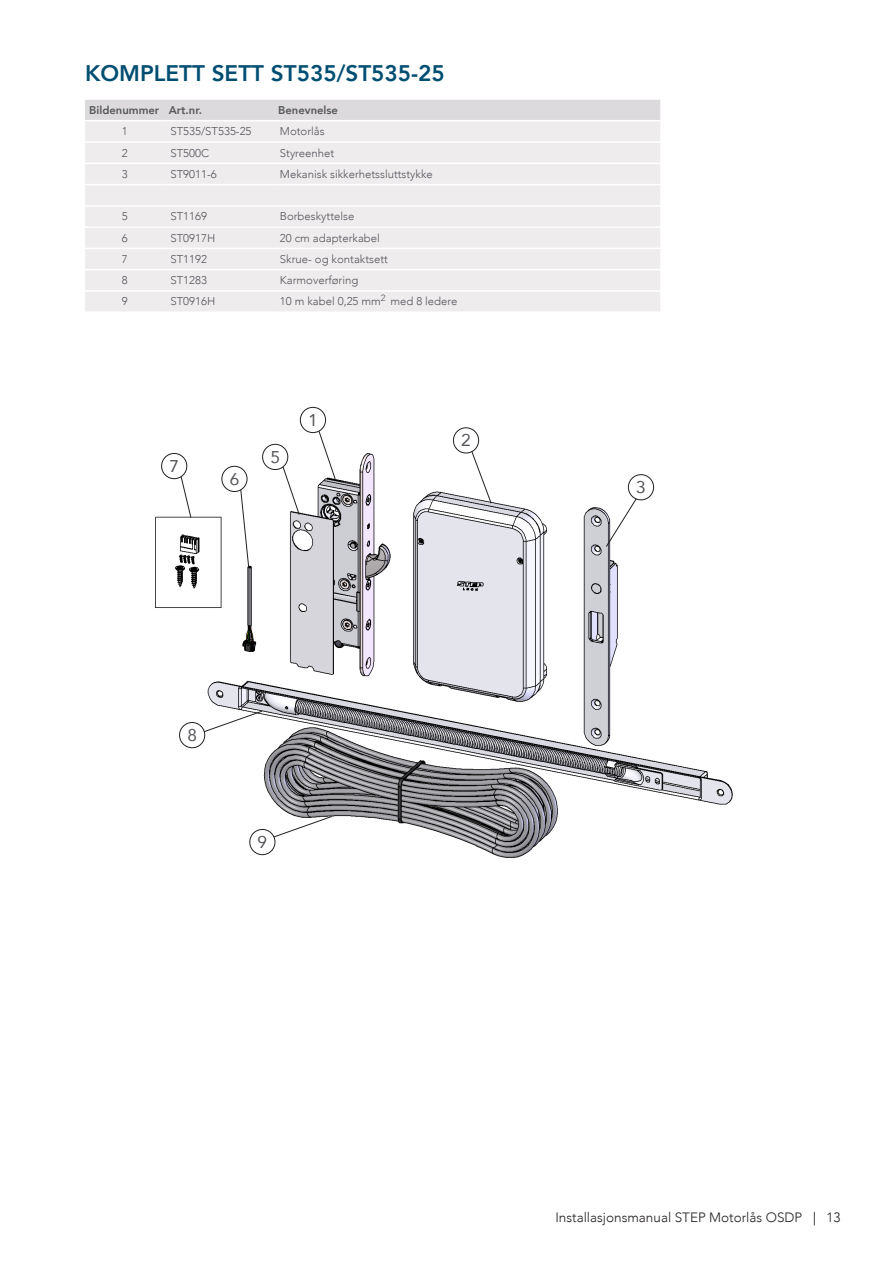
<style>
.page{position:relative;width:893px;height:1263px;background:#fff}
.page>*{position:absolute;margin:0;border:0;box-sizing:border-box;transform-origin:0 0}
.t1{font:800 22.5px "Avenir LT Com";color:#004e71}
.Tabell_bröd{font:16.95px "Avenir LT Com";color:#54555a}
.t2{font:300 13.5px "Avenir LT Com";color:#231f20}
.Tabell_bröd-2{font:300 11.25px "Avenir LT Com";color:#54555a}
.Tabell_rubrik{font:800 11.25px "Avenir LT Com";color:#57585a}
.s1{font-family:"Minion Pro";font-weight:400}
</style>
<div class="page">
<div style="left:85px;top:100px;width:575px;height:20px;background:#dcdadc"></div>
<div style="left:85px;top:121px;width:575px;height:190px;background:#efecee"></div>
<hr style="left:85px;top:141px;width:79px;height:2px;background:#fff">
<hr style="left:164px;top:141px;width:110px;height:2px;background:#fff">
<hr style="left:274px;top:141px;width:386px;height:2px;background:#fff">
<hr style="left:85px;top:163px;width:79px;height:1px;background:#fff">
<hr style="left:164px;top:163px;width:110px;height:1px;background:#fff">
<hr style="left:274px;top:163px;width:386px;height:1px;background:#fff">
<hr style="left:85px;top:184px;width:79px;height:1px;background:#fff">
<hr style="left:164px;top:184px;width:110px;height:1px;background:#fff">
<hr style="left:274px;top:184px;width:386px;height:1px;background:#fff">
<hr style="left:85px;top:205px;width:79px;height:2px;background:#fff">
<hr style="left:164px;top:205px;width:110px;height:2px;background:#fff">
<hr style="left:274px;top:205px;width:386px;height:2px;background:#fff">
<hr style="left:85px;top:226px;width:79px;height:2px;background:#fff">
<hr style="left:164px;top:226px;width:110px;height:2px;background:#fff">
<hr style="left:274px;top:226px;width:386px;height:2px;background:#fff">
<hr style="left:85px;top:248px;width:79px;height:1px;background:#fff">
<hr style="left:164px;top:248px;width:110px;height:1px;background:#fff">
<hr style="left:274px;top:248px;width:386px;height:1px;background:#fff">
<hr style="left:85px;top:269px;width:79px;height:1px;background:#fff">
<hr style="left:164px;top:269px;width:110px;height:1px;background:#fff">
<hr style="left:274px;top:269px;width:386px;height:1px;background:#fff">
<hr style="left:85px;top:290px;width:79px;height:2px;background:#fff">
<hr style="left:164px;top:290px;width:110px;height:2px;background:#fff">
<hr style="left:274px;top:290px;width:386px;height:2px;background:#fff">
<img style="left:155px;top:407px;width:578px;height:451px">
<div style="left:222px;top:466px;width:25px;height:26px;border:1px solid #231f20;border-radius:50%"></div>
<div style="left:300px;top:407px;width:26px;height:26px;border:1px solid #231f20;border-radius:50%"></div>
<div style="left:161px;top:453px;width:26px;height:26px;border:1px solid #231f20;border-radius:50%"></div>
<div style="left:453px;top:428px;width:26px;height:25px;border:1px solid #231f20;border-radius:50%"></div>
<div style="left:628px;top:474px;width:26px;height:26px;border:1px solid #231f20;border-radius:50%"></div>
<div style="left:179px;top:722px;width:26px;height:26px;border:1px solid #231f20;border-radius:50%"></div>
<div style="left:250px;top:829px;width:25px;height:26px;border:1px solid #231f20;border-radius:50%"></div>
<div style="left:262px;top:444px;width:26px;height:26px;border:1px solid #231f20;border-radius:50%"></div>
<svg style="left:318px;top:431px;width:18px;height:48px"></svg>
<svg style="left:282px;top:466px;width:18px;height:49px"></svg>
<svg style="left:181px;top:476px;width:10px;height:42px"></svg>
<svg style="left:240px;top:489px;width:9px;height:79px"></svg>
<svg style="left:471px;top:451px;width:21px;height:53px"></svg>
<svg style="left:606px;top:498px;width:31px;height:49px"></svg>
<svg style="left:203px;top:711px;width:60px;height:21px"></svg>
<svg style="left:273px;top:816px;width:59px;height:21px"></svg>
<p class="t1" style="left:85px;top:60px;width:361px">KOMPLETT SETT ST535/ST535-25</p>
<p class="Tabell_rubrik" style="left:89px;top:103px;width:72px">Bildenummer</p>
<p class="Tabell_rubrik" style="left:169px;top:103px;width:35px">Art.nr.</p>
<p class="Tabell_rubrik" style="left:278px;top:103px;width:61px">Benevnelse</p>
<p class="Tabell_bröd-2" style="left:122px;top:125px;width:7px">1</p>
<p class="Tabell_bröd-2" style="left:170px;top:125px;width:83px">ST535/ST535-25</p>
<p class="Tabell_bröd-2" style="left:280px;top:125px;width:46px">Motorlås</p>
<p class="Tabell_bröd-2" style="left:122px;top:146px;width:7px">2</p>
<p class="Tabell_bröd-2" style="left:170px;top:146px;width:40px">ST500C</p>
<p class="Tabell_bröd-2" style="left:280px;top:146px;width:56px">Styreenhet</p>
<p class="Tabell_bröd-2" style="left:122px;top:167px;width:7px">3</p>
<p class="Tabell_bröd-2" style="left:170px;top:167px;width:48px">ST9011-6</p>
<p class="Tabell_bröd-2" style="left:280px;top:167px;width:154px">Mekanisk sikkerhetssluttstykke</p>
<p class="Tabell_bröd-2" style="left:122px;top:210px;width:7px">5</p>
<p class="Tabell_bröd-2" style="left:170px;top:210px;width:38px">ST1169</p>
<p class="Tabell_bröd-2" style="left:280px;top:210px;width:76px">Borbeskyttelse</p>
<p class="Tabell_bröd-2" style="left:122px;top:231px;width:7px">6</p>
<p class="Tabell_bröd-2" style="left:170px;top:231px;width:46px">ST0917H</p>
<p class="Tabell_bröd-2" style="left:280px;top:231px;width:102px">20 cm adapterkabel</p>
<p class="Tabell_bröd-2" style="left:122px;top:252px;width:7px">7</p>
<p class="Tabell_bröd-2" style="left:170px;top:252px;width:38px">ST1192</p>
<p class="Tabell_bröd-2" style="left:280px;top:252px;width:110px">Skrue- og kontaktsett</p>
<p class="Tabell_bröd-2" style="left:122px;top:274px;width:7px">8</p>
<p class="Tabell_bröd-2" style="left:170px;top:274px;width:38px">ST1283</p>
<p class="Tabell_bröd-2" style="left:280px;top:274px;width:80px">Karmoverføring</p>
<p class="Tabell_bröd-2" style="left:122px;top:295px;width:7px">9</p>
<p class="Tabell_bröd-2" style="left:170px;top:295px;width:46px">ST0916H</p>
<p class="Tabell_bröd-2" style="left:280px;top:295px;width:179px">10 m kabel 0,25 mm<sup>2</sup> med 8 ledere</p>
<p class="Tabell_bröd" style="left:169px;top:455px;width:11px">7</p>
<p class="Tabell_bröd" style="left:230px;top:468px;width:11px">6</p>
<p class="Tabell_bröd" style="left:270px;top:446px;width:11px">5</p>
<p class="Tabell_bröd" style="left:308px;top:409px;width:11px">1</p>
<p class="Tabell_bröd" style="left:187px;top:725px;width:11px">8</p>
<p class="Tabell_bröd" style="left:258px;top:831px;width:11px">9</p>
<p class="Tabell_bröd" style="left:461px;top:430px;width:11px">2</p>
<p class="Tabell_bröd" style="left:636px;top:477px;width:11px">3</p>
<p class="t2" style="left:555px;top:1209px;width:287px">Installasjonsmanual STEP Motorlås OSDP <span class="s1">|</span> 13</p>
</div>
